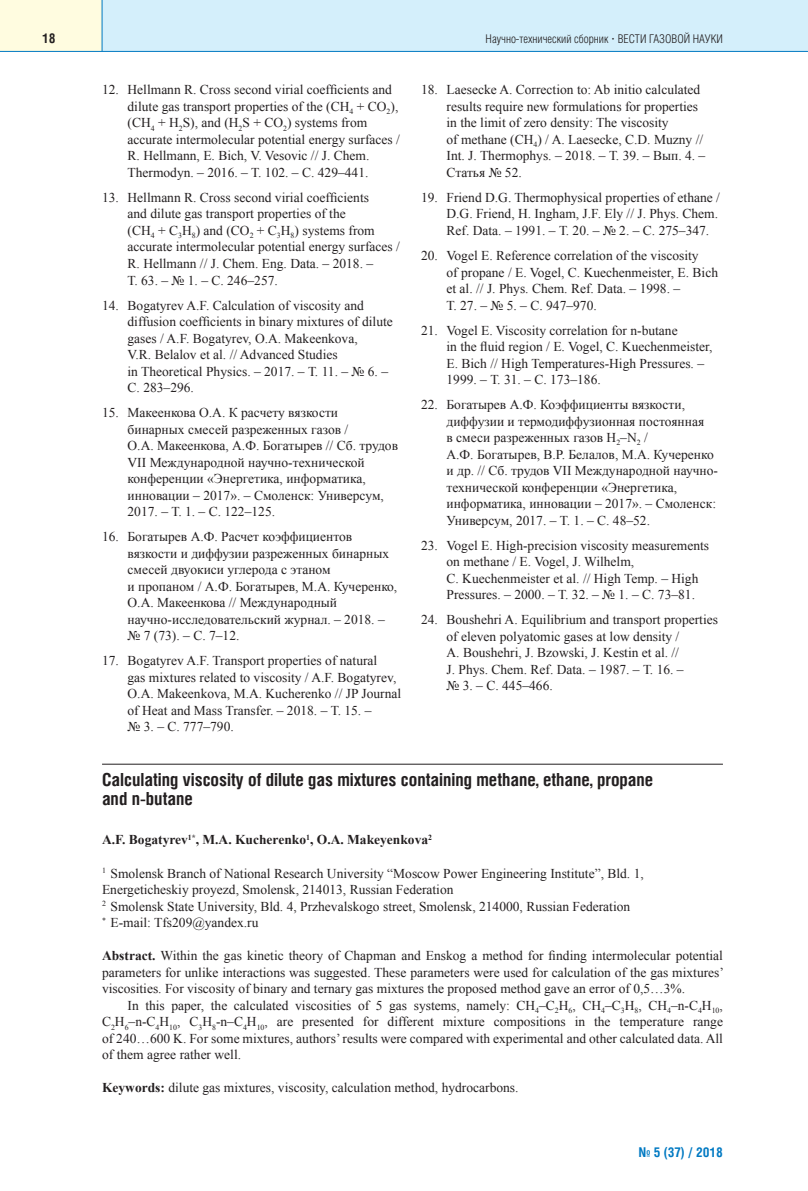
<style>
.page{position:relative;width:808px;height:1191px;background:#fff}
.page>*{position:absolute;margin:0;border:0;box-sizing:border-box;transform-origin:0 0}
.t1{font:700 18px/19.5px "Helios Cond";color:#231f20}
.t2{font:13.5px/16.5px "Times New Roman";color:#231f20}
.t3{font:700 13.5px "Times New Roman";color:#231f20}
.t4{font:700 13.5px "Helios Cond";color:#0079c2}
.t5{font:700 13.5px "Helios Cond";color:#231f20}
.t6{font:300 12px "Helios Cond";color:#231f20}
.s1{font-family:"Times New Roman";font-weight:700}
.s2{font-weight:700}
</style>
<div class="page">
<div style="left:102px;top:0;width:706px;height:51px;background:#d4effb"></div>
<div style="left:0;top:0;width:102px;height:51px;background:#fffce0"></div>
<hr style="left:0;top:51px;width:808px;height:1px;background:#0079c2">
<hr style="left:102px;top:0;width:1px;height:51px;background:#0079c2">
<hr style="left:102px;top:764px;width:621px;height:1px;background:#231f20">
<p class="t5" style="left:43px;top:33px;width:15px">18</p>
<p class="t6" style="left:486px;top:34px;width:239px">Научно-технический сборник <span class="s1">·</span> ВЕСТИ ГАЗОВОЙ НАУКИ</p>
<p class="t2" style="left:128px;top:82px;width:274px;text-indent:-26px">12. Hellmann R. Cross second virial coefficients and dilute gas transport properties of the (CH<sub>4</sub> + CO<sub>2</sub>), (CH<sub>4</sub> + H<sub>2</sub>S), and (H<sub>2</sub>S + CO<sub>2</sub>) systems from accurate intermolecular potential energy surfaces / R. Hellmann, E. Bich, V. Vesovic // J. Chem.<br>Thermodyn. – 2016. – Т. 102. – С. 429–441.</p>
<p class="t2" style="left:128px;top:189px;width:274px;text-indent:-26px">13. Hellmann R. Cross second virial coefficients<br>and dilute gas transport properties of the<br>(CH<sub>4</sub> + C<sub>3</sub>H<sub>8</sub>) and (CO<sub>2</sub> + C<sub>3</sub>H<sub>8</sub>) systems from accurate intermolecular potential energy surfaces / R. Hellmann // J. Chem. Eng. Data. – 2018. –<br>Т. 63. – № 1. – С. 246–257.</p>
<p class="t2" style="left:128px;top:297px;width:267px;text-indent:-26px">14. Bogatyrev A.F. Calculation of viscosity and diffusion coefficients in binary mixtures of dilute gases / A.F. Bogatyrev, O.A. Makeenkova,<br>V.R. Belalov et al. // Advanced Studies<br>in Theoretical Physics. – 2017. – Т. 11. – № 6. – С. 283–296.</p>
<p class="t2" style="left:128px;top:404px;width:272px;text-indent:-26px">15. Макеенкова О.А. К расчету вязкости бинарных смесей разреженных газов /<br>О.А. Макеенкова, А.Ф. Богатырев // Сб. трудов VII Международной научно-технической конференции «Энергетика, информатика, инновации – 2017». – Смоленск: Универсум, 2017. – Т. 1. – С. 122–125.</p>
<p class="t2" style="left:128px;top:528px;width:271px;text-indent:-26px">16. Богатырев А.Ф. Расчет коэффициентов вязкости и диффузии разреженных бинарных смесей двуокиси углерода с этаном<br>и пропаном / А.Ф. Богатырев, М.А. Кучеренко, О.А. Макеенкова // Международный научно-исследовательский журнал. – 2018. – № 7 (73). – С. 7–12.</p>
<p class="t2" style="left:128px;top:652px;width:275px;text-indent:-26px">17. Bogatyrev A.F. Transport properties of natural<br>gas mixtures related to viscosity / A.F. Bogatyrev, O.A. Makeenkova, M.A. Kucherenko // JP Journal of Heat and Mass Transfer. – 2018. – Т. 15. –<br>№ 3. – С. 777–790.</p>
<p class="t2" style="left:446px;top:82px;width:260px;text-indent:-26px">18. Laesecke A. Correction to: Ab initio calculated results require new formulations for properties in the limit of zero density: The viscosity<br>of methane (CH<sub>4</sub>) / A. Laesecke, C.D. Muzny // Int. J. Thermophys. – 2018. – Т. 39. – Вып. 4. – Статья № 52.</p>
<p class="t2" style="left:446px;top:189px;width:275px;text-indent:-26px">19. Friend D.G. Thermophysical properties of ethane /<br>D.G. Friend, H. Ingham, J.F. Ely // J. Phys. Chem.<br>Ref. Data. – 1991. – Т. 20. – № 2. – С. 275–347.</p>
<p class="t2" style="left:446px;top:247px;width:273px;text-indent:-26px">20. Vogel E. Reference correlation of the viscosity<br>of propane / E. Vogel, C. Kuechenmeister, E. Bich et al. // J. Phys. Chem. Ref. Data. – 1998. –<br>Т. 27. – № 5. – С. 947–970.</p>
<p class="t2" style="left:446px;top:322px;width:267px;text-indent:-26px">21. Vogel E. Viscosity correlation for n-butane<br>in the fluid region / E. Vogel, C. Kuechenmeister, E. Bich // High Temperatures-High Pressures. – 1999. – Т. 31. – С. 173–186.</p>
<p class="t2" style="left:446px;top:396px;width:273px;text-indent:-26px">22. Богатырев А.Ф. Коэффициенты вязкости, диффузии и термодиффузионная постоянная<br>в смеси разреженных газов H<sub>2</sub>–N<sub>2</sub> /<br>А.Ф. Богатырев, В.Р. Белалов, М.А. Кучеренко и др. // Сб. трудов VII Международной научно&shy;технической конференции «Энергетика, информатика, инновации – 2017». – Смоленск:<br>Универсум, 2017. – Т. 1. – С. 48–52.</p>
<p class="t2" style="left:446px;top:537px;width:264px;text-indent:-26px">23. Vogel E. High-precision viscosity measurements on methane / E. Vogel, J. Wilhelm,<br>C. Kuechenmeister et al. // High Temp. – High Pressures. – 2000. – Т. 32. – № 1. – С. 73–81.</p>
<p class="t2" style="left:446px;top:611px;width:273px;text-indent:-26px">24. Boushehri A. Equilibrium and transport properties of eleven polyatomic gases at low density /<br>A. Boushehri, J. Bzowski, J. Kestin et al. //<br>J. Phys. Chem. Ref. Data. – 1987. – Т. 16. –<br>№ 3. – С. 445–466.</p>
<h1 class="t1" style="left:102px;top:771px;width:553px">Calculating viscosity of dilute gas mixtures containing methane, ethane, propane and n-butane</h1>
<p class="t3" style="left:102px;top:832px;width:332px">A.F. Bogatyrev<sup>1*</sup>, M.A. Kucherenko<sup>1</sup>, O.A. Makeyenkova<sup>2</sup></p>
<p class="t2" style="left:102px;top:865px;width:543px"><sup>1</sup> Smolensk Branch of National Research University “Moscow Power Engineering Institute”, Bld. 1, Energeticheskiy proyezd, Smolensk, 214013, Russian Federation<br><sup>2</sup> Smolensk State University, Bld. 4, Przhevalskogo street, Smolensk, 214000, Russian Federation<br><sup>*</sup> E-mail: Tfs209@yandex.ru</p>
<p class="t2" style="left:102px;top:947px;width:623px;text-align:justify"><span class="s2">Abstract.</span> Within the gas kinetic theory of Chapman and Enskog a method for finding intermolecular potential parameters for unlike interactions was suggested. These parameters were used for calculation of the gas mixtures’ viscosities. For viscosity of binary and ternary gas mixtures the proposed method gave an error of 0,5…3%.</p>
<p class="t2" style="left:102px;top:997px;width:622px;text-align:justify;text-indent:26px">In this paper, the calculated viscosities of 5 gas systems, namely: СН<sub>4</sub>–С<sub>2</sub>Н<sub>6</sub>, СН<sub>4</sub>–С<sub>3</sub>Н<sub>8</sub>, СН<sub>4</sub>–n-С<sub>4</sub>Н<sub>10</sub>, С<sub>2</sub>Н<sub>6</sub>–n-С<sub>4</sub>Н<sub>10</sub>, С<sub>3</sub>Н<sub>8</sub>-n–С<sub>4</sub>Н<sub>10</sub>, are presented for different mixture compositions in the temperature range of 240…600 K. For some mixtures, authors’ results were compared with experimental and other calculated data. All of them agree rather well.</p>
<p class="t2" style="left:102px;top:1079px;width:418px"><span class="s2">Keywords:</span> dilute gas mixtures, viscosity, calculation method, hydrocarbons.</p>
<p class="t4" style="left:639px;top:1147px;width:85px">№ 5 (37) / 2018</p>
</div>
